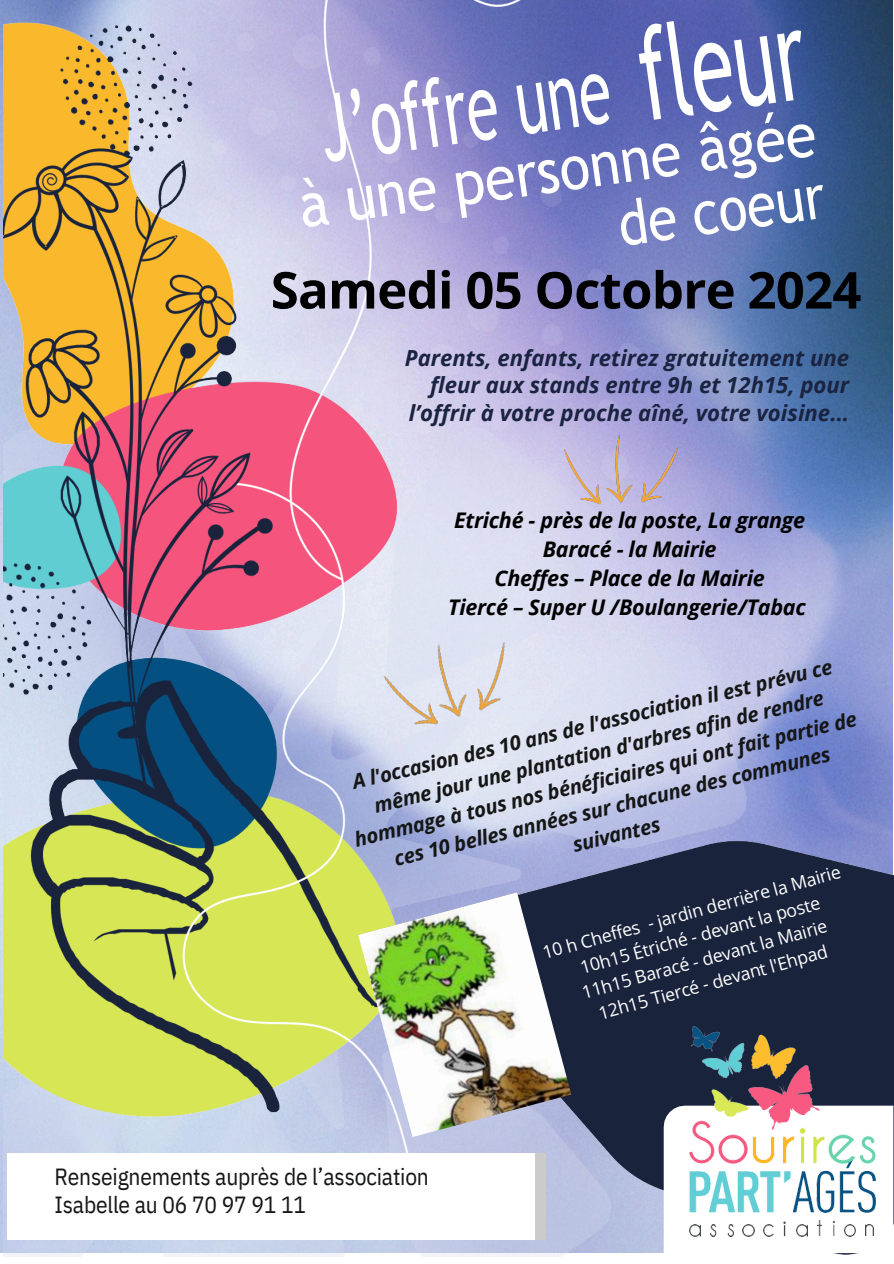
<style>
.page{position:relative;width:894px;height:1264px;background:#fff}
.page>*{position:absolute;margin:0;border:0;box-sizing:border-box;transform-origin:0 0}
.t1{font:700 50.85px "Open Sans";letter-spacing:-.015em;color:#000}
.t2{font:23.4px/28.3px "IBM Plex Sans Cond";letter-spacing:-.01em;color:#151616}
.t3{font:italic 700 22.2px/27.3px "Open Sans";color:#1a2340;text-align:right}
.t4{font:italic 700 21.6px/29.2px "Open Sans";letter-spacing:-.015em;color:#000;text-align:center}
.t5{font:italic 700 20.25px/28.2px "Open Sans";color:#151616;text-align:center}
.t6{font:17.7px "Open Sans";color:#fff}
</style>
<div class="page">
<img style="left:4px;top:0;width:889px;height:1256px">
<div style="left:8px;top:1153px;width:538px;height:87px;background:#fff"></div>
<div style="left:535px;top:1153px;width:11px;height:87px;background:#cbcbcb"></div>
<img style="left:689px;top:1026px;width:185px;height:79px">
<svg style="left:663px;top:1105px;width:230px;height:147px"></svg>
<svg style="left:301px;top:21px;width:521px;height:224px;background:#8f93ca"></svg>
<img style="left:358px;top:892px;width:213px;height:245px">
<img style="left:563px;top:432px;width:115px;height:77px">
<img style="left:378px;top:625px;width:145px;height:115px">
<p class="t1" style="left:271px;top:254px;width:592px">Samedi 05 Octobre 2024</p>
<p class="t3" style="left:404px;top:344px;width:446px">Parents, enfants, retirez gratuitement une fleur aux stands entre 9h et 12h15, pour l’offrir à votre proche aîné, votre voisine...</p>
<p class="t4" style="left:448px;top:504px;width:359px">Etriché - près de la poste, La grange<br>Baracé - la Mairie<br>Cheffes – Place de la Mairie<br>Tiercé – Super U /Boulangerie/Tabac</p>
<p class="t5" style="left:338px;top:772px;width:517px;rotate:-14deg">A l'occasion des 10 ans de l'association il est prévu ce même jour une plantation d'arbres afin de rendre hommage à tous nos bénéficiaires qui ont fait partie de ces 10 belles années sur chacune des communes suivantes</p>
<p class="t6" style="left:539px;top:939px;width:310px;rotate:-15deg">10 h Cheffes - jardin derrière la Mairie</p>
<p class="t6" style="left:577px;top:955px;width:249px;rotate:-15deg">10h15 Étriché - devant la poste</p>
<p class="t6" style="left:579px;top:979px;width:255px;rotate:-15deg">11h15 Baracé - devant la Mairie</p>
<p class="t6" style="left:595px;top:1000px;width:238px;rotate:-15deg">12h15 Tiercé - devant l'Ehpad</p>
<p class="t2" style="left:55px;top:1161px;width:376px">Renseignements auprès de l’association<br>Isabelle au 06 70 97 91 11</p>
</div>
